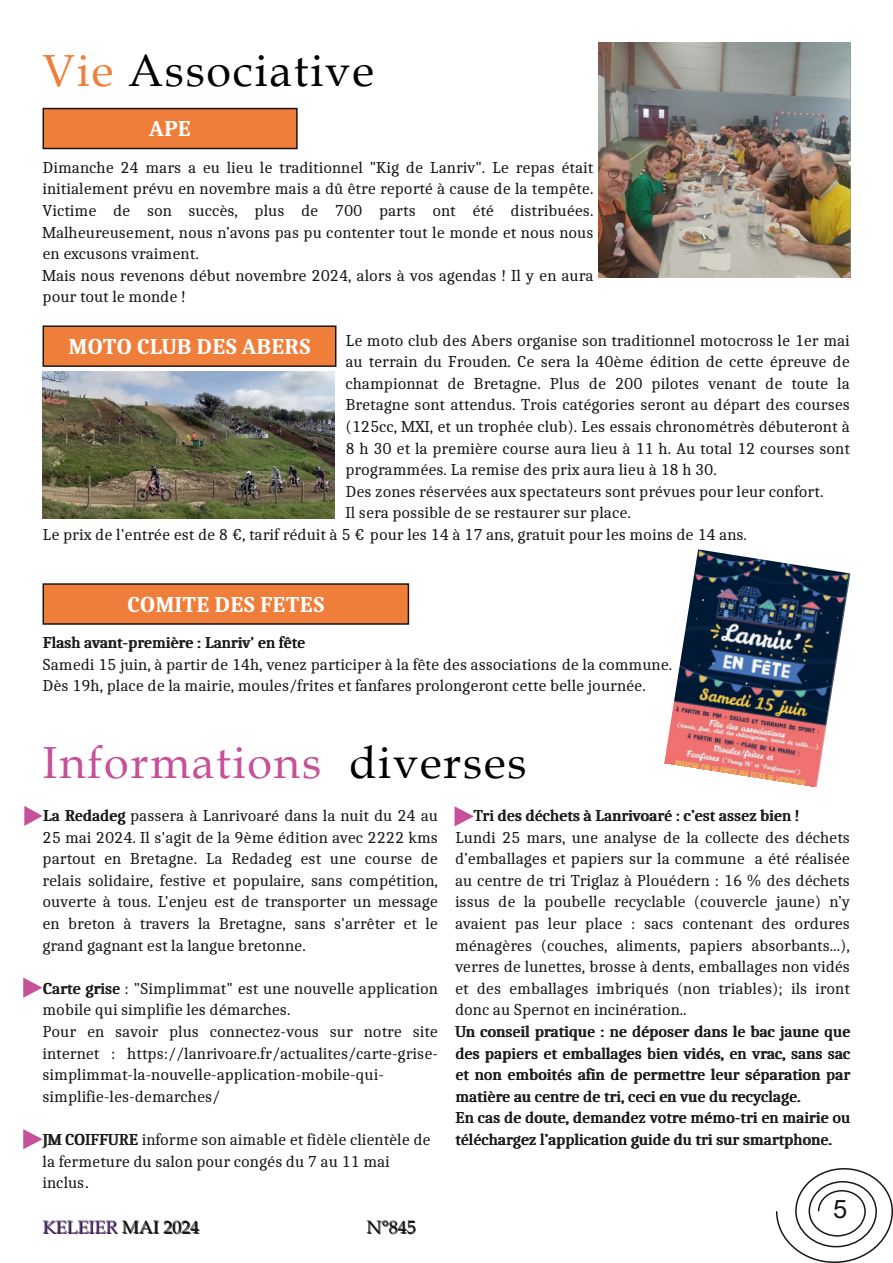
<style>
.page{position:relative;width:893px;height:1263px;background:#fff}
.page>*{position:absolute;margin:0;border:0;box-sizing:border-box;transform-origin:0 0}
.t1{font:45px "Book Antiqua";letter-spacing:.04em;color:#c65099}
.t2{font:45px "Book Antiqua";letter-spacing:.04em;color:#000}
.t3{font:25.5px "Arial";color:#181715}
.t4{font:700 22.5px "Caladea";color:#fff}
.t5{font:18px "Book Antiqua";color:#181715}
.t6{font:16.5px/21.6px "Caladea";color:#181715}
.s1{color:#f07e3b}
.s2{color:#000}
.s3{font-family:"Arial";font-size:18px}
</style>
<div class="page">
<div style="left:43px;top:584px;width:365px;height:40px;background:#f07e3b"></div>
<div style="left:43px;top:583px;width:366px;height:42px;border:2px solid #181715"></div>
<svg style="left:23px;top:1129px;width:20px;height:20px"></svg>
<div style="left:43px;top:109px;width:254px;height:39px;background:#f07e3b"></div>
<div style="left:43px;top:108px;width:255px;height:41px;border:2px solid #181715"></div>
<svg style="left:776px;top:1168px;width:117px;height:95px"></svg>
<img style="left:598px;top:43px;width:252px;height:235px">
<div style="left:43px;top:326px;width:293px;height:40px;background:#f07e3b"></div>
<div style="left:43px;top:325px;width:293px;height:42px;border:2px solid #181715"></div>
<img style="left:43px;top:371px;width:292px;height:147px">
<img style="left:664px;top:549px;width:186px;height:237px">
<svg style="left:23px;top:978px;width:20px;height:20px"></svg>
<svg style="left:24px;top:806px;width:19px;height:20px"></svg>
<svg style="left:454px;top:806px;width:20px;height:20px"></svg>
<h1 class="t2" style="left:43px;top:45px;width:333px"><span class="s1">Vie</span> Associative</h1>
<h3 class="t4" style="left:149px;top:114px;width:43px">APE</h3>
<p class="t6" style="left:43px;top:156px;width:552px">Dimanche 24 mars a eu lieu le traditionnel "Kig de Lanriv". Le repas était initialement prévu en novembre mais a dû être reporté à cause de la tempête.<br>Victime de son succès, plus de 700 parts ont été distribuées.<br>Malheureusement, nous n’avons pas pu contenter tout le monde et nous nous en excusons vraiment.<br>Mais nous revenons début novembre 2024, alors à vos agendas ! Il y en aura pour tout le monde !</p>
<h3 class="t4" style="left:68px;top:332px;width:244px">MOTO CLUB DES ABERS</h3>
<p class="t6" style="left:345px;top:329px;width:506px">Le moto club des Abers organise son traditionnel motocross le 1er mai</p>
<p class="t6" style="left:345px;top:350px;width:506px">au terrain du Frouden. Ce sera la 40ème édition de cette épreuve de</p>
<p class="t6" style="left:345px;top:372px;width:506px">championnat de Bretagne. Plus de 200 pilotes venant de toute la</p>
<p class="t6" style="left:345px;top:394px;width:506px">Bretagne sont attendus. Trois catégories seront au départ des courses</p>
<p class="t6" style="left:345px;top:415px;width:506px">(125cc, MXI, et un trophée club). Les essais chronométrès débuteront à</p>
<p class="t6" style="left:345px;top:437px;width:506px">8 h 30 et la première course aura lieu à 11 h. Au total 12 courses sont</p>
<p class="t6" style="left:345px;top:458px;width:373px">programmées. La remise des prix aura lieu à 18 h 30.</p>
<p class="t6" style="left:345px;top:480px;width:480px">Des zones réservées aux spectateurs sont prévues pour leur confort.</p>
<p class="t6" style="left:345px;top:502px;width:287px">Il sera possible de se restaurer sur place.</p>
<p class="t6" style="left:43px;top:523px;width:706px">Le prix de l'entrée est de 8 €, tarif réduit à 5 € pour les 14 à 17 ans, gratuit pour les moins de 14 ans.</p>
<h3 class="t4" style="left:127px;top:590px;width:199px">COMITE DES FETES</h3>
<p class="t6" style="left:43px;top:631px;width:631px">Flash avant-première : Lanriv' en fête<br>Samedi 15 juin, à partir de 14h, venez participer à la fête des associations de la commune.<br>Dès 19h, place de la mairie, moules/frites et fanfares prolongeront cette belle journée.</p>
<h1 class="t1" style="left:43px;top:736px;width:486px">Informations <span class="s2">diverses</span></h1>
<p class="t6" style="left:43px;top:804px;width:397px;text-align:justify">La Redadeg passera à Lanrivoaré dans la nuit du 24 au 25 mai 2024. Il s'agit de la 9ème édition avec 2222 kms partout en Bretagne. La Redadeg est une course de relais solidaire, festive et populaire, sans compétition, ouverte à tous. L'enjeu est de transporter un message en breton à travers la Bretagne, sans s'arrêter et le grand gagnant est la langue bretonne.</p>
<p class="t6" style="left:43px;top:977px;width:397px">Carte grise : "Simplimmat" est une nouvelle application mobile qui simplifie les démarches.<br>Pour en savoir plus connectez-vous sur notre site internet : https://lanrivoare.fr/actualites/carte-grise&shy;simplimmat-la-nouvelle-application-mobile-qui&shy;simplifie-les-demarches/</p>
<p class="t6" style="left:43px;top:1128px;width:390px">JM COIFFURE informe son aimable et fidèle clientèle de la fermeture du salon pour congés du 7 au 11 mai inclus<span class="s3">.</span></p>
<p class="t5" style="left:43px;top:1217px;width:158px">KELEIER MAI 2024</p>
<p class="t5" style="left:367px;top:1217px;width:51px">N°845</p>
<p class="t6" style="left:455px;top:804px;width:397px;text-indent:19px">Tri des déchets à Lanrivoaré : c’est assez bien !<br>Lundi 25 mars, une analyse de la collecte des déchets d’emballages et papiers sur la commune a été réalisée au centre de tri Triglaz à Plouédern : 16 % des déchets issus de la poubelle recyclable (couvercle jaune) n’y avaient pas leur place : sacs contenant des ordures ménagères (couches, aliments, papiers absorbants...), verres de lunettes, brosse à dents, emballages non vidés et des emballages imbriqués (non triables); ils iront donc au Spernot en incinération..<br>Un conseil pratique : ne déposer dans le bac jaune que des papiers et emballages bien vidés, en vrac, sans sac et non emboités afin de permettre leur séparation par matière au centre de tri, ceci en vue du recyclage.<br>En cas de doute, demandez votre mémo-tri en mairie ou téléchargez l’application guide du tri sur smartphone.</p>
<h2 class="t3" style="left:833px;top:1195px;width:16px">5</h2>
</div>
